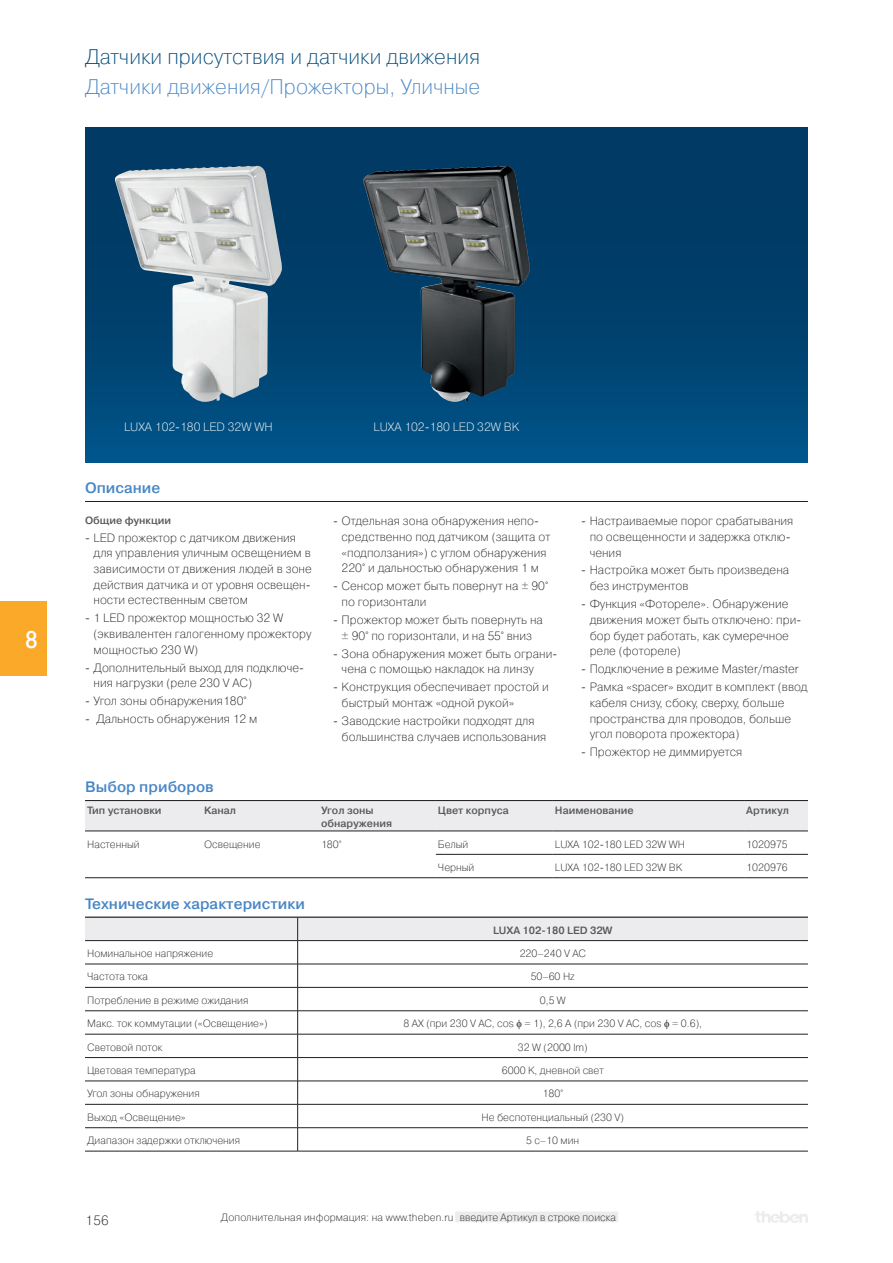
<style>
.page{position:relative;width:893px;height:1263px;background:#fff}
.page>*{position:absolute;margin:0;border:0;box-sizing:border-box;transform-origin:0 0}
.t1{font:700 24px "Netto Offc Pro";color:#fff}
.t2{font:21px "Pragmatica Light C";letter-spacing:.005em;color:#004a7b}
.t3{font:21px "Pragmatica Light C";letter-spacing:.005em;color:#4786c6}
.t4{font:700 15px "Pragmatica Light C";letter-spacing:.005em;color:#4786c6}
.t5{font:13.5px "Pragmatica Light C";color:#231f20}
.t6{font:12px/15.8px "Pragmatica Light C";letter-spacing:.005em;color:#231f20}
.t7{font:12px "Pragmatica Light C";color:#fff}
.t8{font:10.5px "Pragmatica Light C";color:#231f20}
.t9{font:700 10.5px/12.6px "Pragmatica Light C";color:#57585a}
</style>
<div class="page">
<svg style="left:755px;top:1211px;width:53px;height:12px"></svg>
<div style="left:455px;top:1211px;width:163px;height:11px;background:#ececee"></div>
<div style="left:0;top:602px;width:47px;height:74px;background:#faa928"></div>
<hr style="left:85px;top:501px;width:723px;height:1px;background:#231f20">
<div style="left:85px;top:128px;width:723px;height:334px;background:linear-gradient(to bottom,#00345c,#004f82)"></div>
<img style="left:114px;top:166px;width:168px;height:236px">
<img style="left:363px;top:166px;width:167px;height:236px">
<div style="left:85px;top:801px;width:723px;height:30px;background:#ececee"></div>
<hr style="left:85px;top:800px;width:117px;height:1px;background:#231f20">
<hr style="left:85px;top:831px;width:117px;height:1px;background:#231f20">
<hr style="left:202px;top:800px;width:117px;height:1px;background:#231f20">
<hr style="left:202px;top:831px;width:117px;height:1px;background:#231f20">
<hr style="left:319px;top:800px;width:117px;height:1px;background:#231f20">
<hr style="left:319px;top:831px;width:117px;height:1px;background:#231f20">
<hr style="left:436px;top:800px;width:117px;height:1px;background:#231f20">
<hr style="left:436px;top:831px;width:117px;height:1px;background:#231f20">
<hr style="left:553px;top:800px;width:191px;height:1px;background:#231f20">
<hr style="left:553px;top:831px;width:191px;height:1px;background:#231f20">
<hr style="left:744px;top:800px;width:64px;height:1px;background:#231f20">
<hr style="left:744px;top:831px;width:64px;height:1px;background:#231f20">
<hr style="left:85px;top:877px;width:117px;height:1px;background:#231f20">
<hr style="left:202px;top:877px;width:117px;height:1px;background:#231f20">
<hr style="left:319px;top:877px;width:117px;height:1px;background:#231f20">
<hr style="left:436px;top:854px;width:117px;height:1px;background:#231f20">
<hr style="left:436px;top:877px;width:117px;height:1px;background:#231f20">
<hr style="left:553px;top:854px;width:191px;height:1px;background:#231f20">
<hr style="left:553px;top:877px;width:191px;height:1px;background:#231f20">
<hr style="left:744px;top:854px;width:64px;height:1px;background:#231f20">
<hr style="left:744px;top:877px;width:64px;height:1px;background:#231f20">
<hr style="left:85px;top:1151px;width:213px;height:1px;background:#231f20">
<hr style="left:298px;top:1151px;width:510px;height:1px;background:#231f20">
<svg style="left:85px;top:917px;width:723px;height:234px"></svg>
<h2 class="t2" style="left:85px;top:45px;width:396px">Датчики присутствия и датчики движения</h2>
<h2 class="t3" style="left:85px;top:75px;width:397px">Датчики движения/Прожекторы, Уличные</h2>
<h1 class="t1" style="left:25px;top:624px;width:15px">8</h1>
<p class="t7" style="left:124px;top:420px;width:150px">LUXA 102-180 LED 32W WH</p>
<p class="t7" style="left:374px;top:420px;width:147px">LUXA 102-180 LED 32W BK</p>
<p class="t4" style="left:85px;top:479px;width:77px">Описание</p>
<p class="t9" style="left:85px;top:514px;width:88px">Общие функции</p>
<p class="t6" style="left:94px;top:530px;width:220px;text-indent:-9px">- LED прожектор с датчиком движения для управления уличным освещением в зависимости от движения людей в зоне действия датчика и от уровня освещен&shy;ности естественным светом</p>
<p class="t6" style="left:94px;top:610px;width:219px;text-indent:-9px">- 1 LED прожектор мощностью 32 W (эквивалентен галогенному прожектору мощностью 230 W)</p>
<p class="t6" style="left:94px;top:660px;width:212px;text-indent:-9px">- Дополнительный выход для подключе&shy;ния нагрузки (реле 230 V AC)</p>
<p class="t6" style="left:85px;top:693px;width:163px">- Угол зоны обнаружения180°</p>
<p class="t6" style="left:85px;top:711px;width:174px">- Дальность обнаружения 12 м</p>
<p class="t6" style="left:342px;top:513px;width:210px;text-indent:-9px">- Отдельная зона обнаружения непо&shy;средственно под датчиком (защита от «подползания») с углом обнаружения 220° и дальностью обнаружения 1 м</p>
<p class="t6" style="left:342px;top:578px;width:208px;text-indent:-9px">- Сенсор может быть повернут на ± 90° по горизонтали</p>
<p class="t6" style="left:333px;top:612px;width:211px;text-align:center">- Прожектор может быть повернуть на ± 90° по горизонтали, и на 55° вниз</p>
<p class="t6" style="left:342px;top:646px;width:217px;text-indent:-9px">- Зона обнаружения может быть ограни&shy;чена с помощью накладок на линзу</p>
<p class="t6" style="left:342px;top:679px;width:209px;text-indent:-9px">- Конструкция обеспечивает простой и быстрый монтаж «одной рукой»</p>
<p class="t6" style="left:342px;top:713px;width:206px;text-indent:-9px">- Заводские настройки подходят для большинства случаев использования</p>
<p class="t6" style="left:590px;top:513px;width:205px;text-indent:-9px">- Настраиваемые порог срабатывания по освещенности и задержка отклю&shy;чения</p>
<p class="t6" style="left:590px;top:562px;width:201px;text-indent:-9px">- Настройка может быть произведена без инструментов</p>
<p class="t6" style="left:590px;top:596px;width:213px;text-indent:-9px">- Функция «Фотореле». Обнаружение движения может быть отключено: при&shy;бор будет работать, как сумеречное реле (фотореле)</p>
<p class="t6" style="left:581px;top:661px;width:219px">- Подключение в режиме Master/master</p>
<p class="t6" style="left:590px;top:679px;width:219px;text-indent:-9px">- Рамка «spacer» входит в комплект (ввод кабеля снизу, сбоку, сверху, больше пространства для проводов, больше угол поворота прожектора)</p>
<p class="t6" style="left:581px;top:744px;width:163px">- Прожектор не диммируется</p>
<p class="t4" style="left:85px;top:779px;width:130px">Выбор приборов</p>
<p class="t9" style="left:87px;top:804px;width:76px">Тип установки</p>
<p class="t9" style="left:204px;top:804px;width:33px">Канал</p>
<p class="t9" style="left:321px;top:804px;width:73px">Угол зоны обнаружения</p>
<p class="t9" style="left:438px;top:804px;width:72px">Цвет корпуса</p>
<p class="t9" style="left:555px;top:804px;width:80px">Наименование</p>
<p class="t9" style="left:746px;top:804px;width:44px">Артикул</p>
<p class="t8" style="left:87px;top:839px;width:54px">Настенный</p>
<p class="t8" style="left:204px;top:839px;width:58px">Освещение</p>
<p class="t8" style="left:321px;top:839px;width:22px">180°</p>
<p class="t8" style="left:438px;top:839px;width:32px">Белый</p>
<p class="t8" style="left:555px;top:839px;width:132px">LUXA 102-180 LED 32W WH</p>
<p class="t8" style="left:746px;top:839px;width:43px">1020975</p>
<p class="t8" style="left:438px;top:862px;width:38px">Черный</p>
<p class="t8" style="left:555px;top:862px;width:129px">LUXA 102-180 LED 32W BK</p>
<p class="t8" style="left:746px;top:862px;width:43px">1020976</p>
<p class="t4" style="left:85px;top:895px;width:221px">Технические характеристики</p>
<p class="t9" style="left:493px;top:924px;width:121px">LUXA 102-180 LED 32W</p>
<p class="t8" style="left:87px;top:947px;width:128px">Номинальное напряжение</p>
<p class="t8" style="left:520px;top:947px;width:68px">220–240 V AC</p>
<p class="t8" style="left:87px;top:971px;width:62px">Частота тока</p>
<p class="t8" style="left:531px;top:971px;width:46px">50–60 Hz</p>
<p class="t8" style="left:87px;top:994px;width:163px">Потребление в режиме ожидания</p>
<p class="t8" style="left:540px;top:994px;width:27px">0,5 W</p>
<p class="t8" style="left:87px;top:1018px;width:182px">Макс. ток коммутации («Освещение»)</p>
<p class="t8" style="left:404px;top:1018px;width:300px">8 AX (при 230 V AC, cos = 1), 2,6 A (при 230 V AC, cos = 0.6),</p>
<p class="t8" style="left:87px;top:1041px;width:77px">Световой поток</p>
<p class="t8" style="left:518px;top:1041px;width:71px">32 W (2000 lm)</p>
<p class="t8" style="left:87px;top:1064px;width:110px">Цветовая температура</p>
<p class="t8" style="left:502px;top:1064px;width:103px">6000 K, дневной свет</p>
<p class="t8" style="left:87px;top:1088px;width:114px">Угол зоны обнаружения</p>
<p class="t8" style="left:542px;top:1088px;width:22px">180°</p>
<p class="t8" style="left:87px;top:1111px;width:100px">Выход «Освещение»</p>
<p class="t8" style="left:482px;top:1111px;width:144px">Не беспотенциальный (230 V)</p>
<p class="t8" style="left:87px;top:1135px;width:154px">Диапазон задержки отключения</p>
<p class="t8" style="left:526px;top:1135px;width:54px">5 с–10 мин</p>
<p class="t5" style="left:85px;top:1212px;width:25px">156</p>
<p class="t8" style="left:221px;top:1211px;width:397px">Дополнительная информация: на www.theben.ru введите Артикул в строке поиска</p>
</div>
